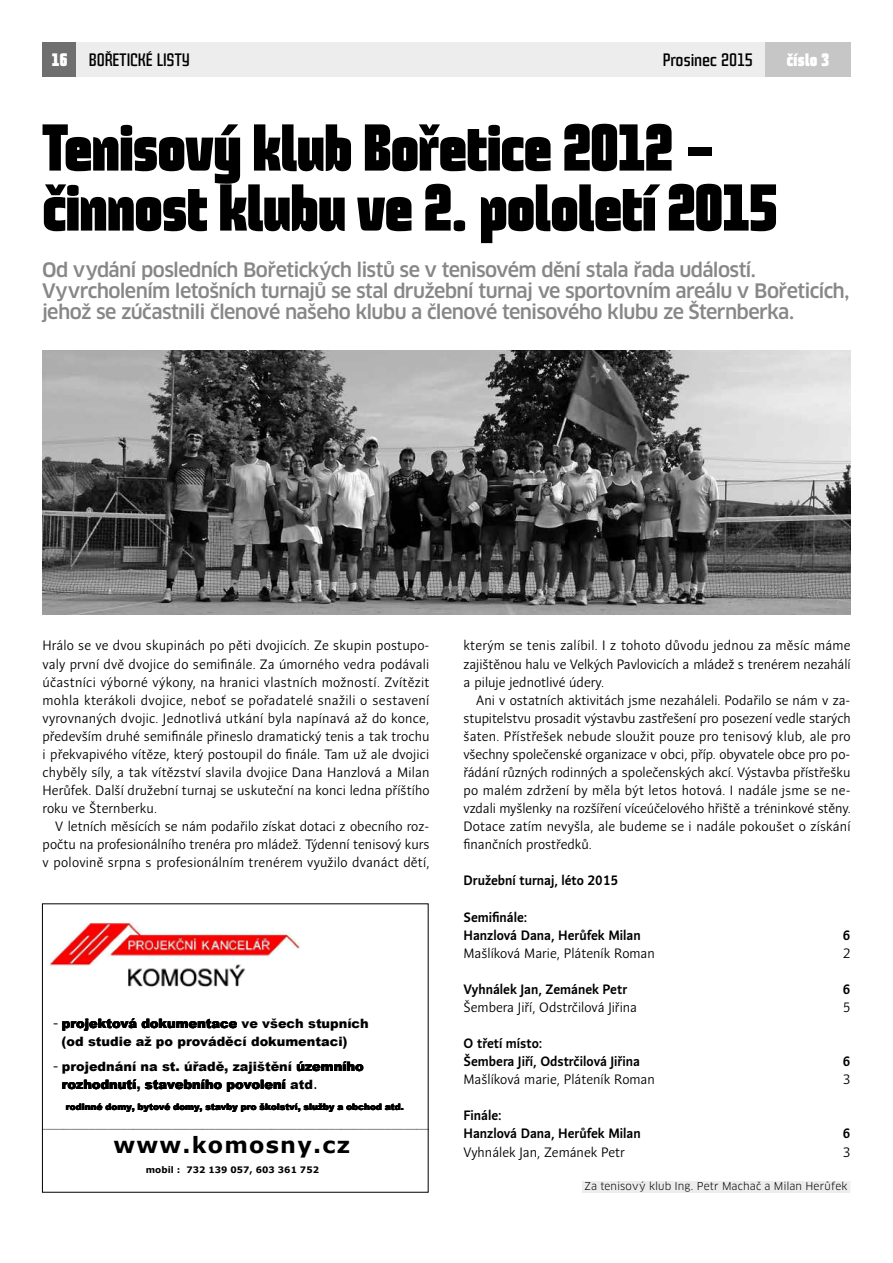
<style>
.page{position:relative;width:893px;height:1263px;background:#fff}
.page>*{position:absolute;margin:0;border:0;box-sizing:border-box;transform-origin:0 0}
.t1{font:700 66px/60px "Fenix 23";letter-spacing:-.005em;color:#000}
.t2{font:700 22.35px "Verdana";letter-spacing:.055em;color:#000}
.t3{font:500 19.5px/21.5px "Clan";letter-spacing:-.035em;color:#878787}
.t4{font:18px "Fenix 23";letter-spacing:.025em;color:#000}
.t5{font:700 18px "Fenix 23";letter-spacing:.025em;color:#fff}
.t6{font:13.5px/18.1px "Andulka Sans";color:#000;text-align:justify}
.t7{font:700 13.5px/18.1px "Andulka Sans";color:#000}
.t8{font:900 12.9px/18.1px "Arial";color:#000}
.t9{font:10.5px "Clan";letter-spacing:.01em;color:#000}
.t10{font:9.9px "Verdana";color:#000}
.t11{font:900 8.85px "Arial";color:#000}
.t12{font:700 8.85px "Verdana";color:#000}
.s1{font-weight:700;color:#fff}
.s2{font-family:"Verdana";font-weight:400}
.s3{font-family:"Fenix 22";color:#ededed}
</style>
<div class="page">
<div style="left:43px;top:43px;width:34px;height:34px;background:#706f6f"></div>
<div style="left:765px;top:43px;width:85px;height:34px;background:#c6c6c6"></div>
<div style="left:77px;top:43px;width:688px;height:34px;background:#ededed"></div>
<div style="left:582px;top:1181px;width:268px;height:12px;background:#ededed"></div>
<img style="left:43px;top:351px;width:807px;height:263px">
<img style="left:50px;top:922px;width:250px;height:65px">
<h3 class="t4" style="left:52px;top:51px;width:139px"><span class="s1">16</span> BOŘETICKÉ LISTY</h3>
<h3 class="t4" style="left:663px;top:51px;width:91px">Prosinec 2015</h3>
<h3 class="t5" style="left:787px;top:50px;width:44px">číslo 3</h3>
<h1 class="t1" style="left:43px;top:120px;width:736px">Tenisový klub Bořetice 2012 – činnost klubu ve 2. pololetí 2015</h1>
<p class="t3" style="left:42px;top:258px;width:809px">Od vydání posledních Bořetických listů se v tenisovém dění stala řada událostí.<br>Vyvrcholením letošních turnajů se stal družební turnaj ve sportovním areálu v Bořeticích, jehož se zúčastnili členové našeho klubu a členové tenisového klubu ze Šternberka.</p>
<p class="t6" style="left:43px;top:637px;width:389px">Hrálo se ve dvou skupinách po pěti dvojicích. Ze skupin postupo&shy;valy první dvě dvojice do semifinále. Za úmorného vedra podávali účastníci výborné výkony, na hranici vlastních možností. Zvítězit mohla kterákoli dvojice, neboť se pořadatelé snažili o sestavení vyrovnaných dvojic. Jednotlivá utkání byla napínavá až do konce, především druhé semifinále přineslo dramatický tenis a tak trochu i překvapivého vítěze, který postoupil do finále. Tam už ale dvojici chyběly síly, a tak vítězství slavila dvojice Dana Hanzlová a Milan Herůfek. Další družební turnaj se uskuteční na konci ledna příštího roku ve Šternberku.</p>
<p class="t6" style="left:43px;top:817px;width:389px;text-indent:13px">V letních měsících se nám podařilo získat dotaci z obecního roz&shy;počtu na profesionálního trenéra pro mládež. Týdenní tenisový kurs v polovině srpna s profesionálním trenérem využilo dvanáct dětí,</p>
<p class="t8" style="left:62px;top:1014px;width:309px;text-indent:-9px"><span class="s2">-</span> projektová dokumentace ve všech stupních (od studie až po prováděcí dokumentaci)</p>
<p class="t8" style="left:62px;top:1056px;width:303px;text-indent:-9px"><span class="s2">-</span> projednání na st. úřadě, zajištění územního rozhodnutí, stavebního povolení atd<span class="s2">.</span></p>
<p class="t8" style="left:158px;top:1075px;width:10px">a</p>
<p class="t11" style="left:66px;top:1100px;width:339px">rodinné domy, bytové domy, stavby pro školství, služby a obchod atd.</p>
<p class="t11" style="left:309px;top:1100px;width:15px">l ž</p>
<p class="t10" style="left:32px;top:1118px;width:398px">_______________________________________________________________</p>
<h2 class="t2" style="left:113px;top:1130px;width:238px">www.komosny.cz</h2>
<p class="t12" style="left:146px;top:1164px;width:175px">mobil : 732 139 057, 603 361 752</p>
<p class="t6" style="left:463px;top:637px;width:389px">kterým se tenis zalíbil. I z tohoto důvodu jednou za měsíc máme zajištěnou halu ve Velkých Pavlovicích a mládež s trenérem nezahálí a piluje jednotlivé údery.</p>
<p class="t6" style="left:463px;top:691px;width:389px;text-indent:13px">Ani v ostatních aktivitách jsme nezaháleli. Podařilo se nám v za&shy;stupitelstvu prosadit výstavbu zastřešení pro posezení vedle starých šaten. Přístřešek nebude sloužit pouze pro tenisový klub, ale pro všechny společenské organizace v obci, příp. obyvatele obce pro po&shy;řádání různých rodinných a společenských akcí. Výstavba přístřešku po malém zdržení by měla být letos hotová. I nadále jsme se ne&shy;vzdali myšlenky na rozšíření víceúčelového hřiště a tréninkové stěny.<br>Dotace zatím nevyšla, ale budeme se i nadále pokoušet o získání finančních prostředků.</p>
<p class="t7" style="left:463px;top:872px;width:156px">Družební turnaj, léto 2015</p>
<p class="t7" style="left:463px;top:908px;width:179px">Semifinále:<br>Hanzlová Dana, Herůfek Milan</p>
<p class="t7" style="left:843px;top:926px;width:9px">6</p>
<p class="t6" style="left:463px;top:944px;width:193px">Mašlíková Marie, Pláteník Roman</p>
<p class="t6" style="left:843px;top:944px;width:9px">2</p>
<p class="t7" style="left:463px;top:980px;width:165px">Vyhnálek Jan, Zemánek Petr</p>
<p class="t7" style="left:843px;top:980px;width:9px">6</p>
<p class="t6" style="left:463px;top:998px;width:175px">Šembera Jiří, Odstrčilová Jiřina</p>
<p class="t6" style="left:843px;top:998px;width:9px">5</p>
<p class="t7" style="left:463px;top:1034px;width:178px">O třetí místo:<br>Šembera Jiří, Odstrčilová Jiřina</p>
<p class="t7" style="left:843px;top:1052px;width:9px">6</p>
<p class="t6" style="left:463px;top:1070px;width:193px">Mašlíková marie, Pláteník Roman</p>
<p class="t6" style="left:843px;top:1070px;width:9px">3</p>
<p class="t7" style="left:463px;top:1107px;width:179px">Finále:<br>Hanzlová Dana, Herůfek Milan</p>
<p class="t7" style="left:843px;top:1125px;width:9px">6</p>
<p class="t6" style="left:463px;top:1143px;width:163px">Vyhnálek Jan, Zemánek Petr</p>
<p class="t6" style="left:843px;top:1143px;width:9px">3</p>
<p class="t9" style="left:584px;top:1180px;width:268px">Za tenisový klub Ing. Petr Machač a Milan Herůfek<span class="s3">i</span></p>
</div>
